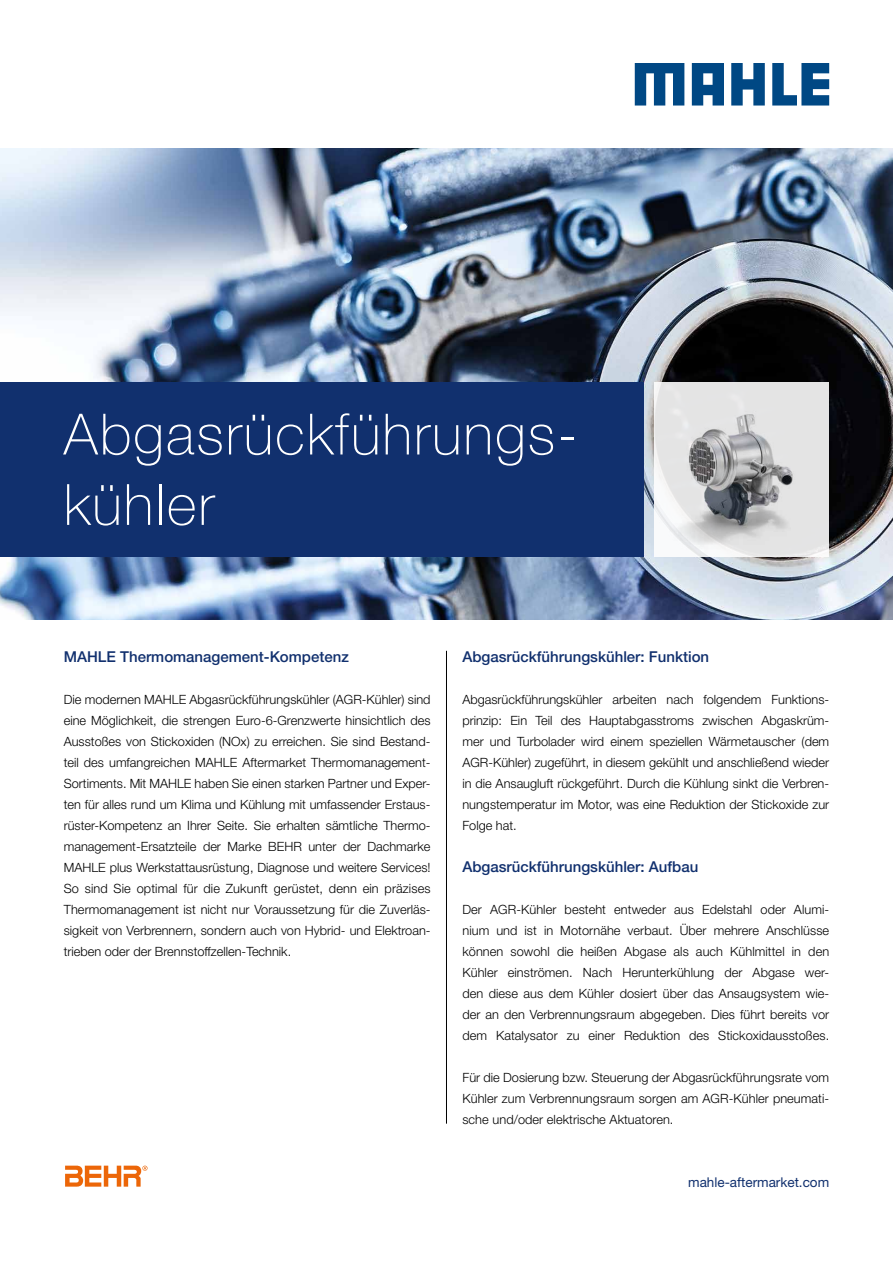
<style>
.page{position:relative;width:893px;height:1263px;background:#fff}
.page>*{position:absolute;margin:0;border:0;box-sizing:border-box;transform-origin:0 0}
.t1{font:100 57px/70.3px "Helvetica Neue LT Std";letter-spacing:.035em;color:#fff}
.t2{font:500 15px "Helvetica Neue LT Std";color:#11306e}
.t3{font:13.5px "Helvetica Neue LT Std";color:#11306e}
.t4{font:300 12.75px/21px "Helvetica Neue LT Std";color:#000;text-align:justify}
</style>
<div class="page">
<svg style="left:635px;top:63px;width:49px;height:43px"></svg>
<svg style="left:731px;top:63px;width:34px;height:43px"></svg>
<svg style="left:772px;top:63px;width:57px;height:43px"></svg>
<svg style="left:692px;top:63px;width:32px;height:43px"></svg>
<hr style="left:446px;top:651px;width:1px;height:473px;background:#000">
<img style="left:0;top:149px;width:893px;height:471px">
<div style="left:0;top:382px;width:643px;height:175px;background:#11306e"></div>
<img style="left:654px;top:382px;width:175px;height:175px">
<svg style="left:65px;top:1165px;width:83px;height:22px"></svg>
<h1 class="t1" style="left:64px;top:399px;width:515px">Abgasrückführungs&shy;kühler</h1>
<p class="t2" style="left:64px;top:647px;width:287px">MAHLE Thermomanagement-Kompetenz</p>
<p class="t4" style="left:64px;top:688px;width:368px">Die modernen MAHLE Abgasrückführungskühler (AGR-Kühler) sind eine Möglichkeit, die strengen Euro-6-Grenzwerte hinsichtlich des Ausstoßes von Stickoxiden (NOx) zu erreichen. Sie sind Bestand&shy;teil des umfangreichen MAHLE Aftermarket Thermomanagement-Sortiments. Mit MAHLE haben Sie einen starken Partner und Exper&shy;ten für alles rund um Klima und Kühlung mit umfassender Erstaus&shy;rüster-Kompetenz an Ihrer Seite. Sie erhalten sämtliche Thermo&shy;management-Ersatzteile der Marke BEHR unter der Dachmarke MAHLE plus Werkstattausrüstung, Diagnose und weitere Services!<br>So sind Sie optimal für die Zukunft gerüstet, denn ein präzises Thermomanagement ist nicht nur Voraussetzung für die Zuverläs&shy;sigkeit von Verbrennern, sondern auch von Hybrid- und Elektroan&shy;trieben oder der Brennstoffzellen-Technik.</p>
<p class="t2" style="left:462px;top:647px;width:248px">Abgasrückführungskühler: Funktion</p>
<p class="t4" style="left:462px;top:688px;width:368px">Abgasrückführungskühler arbeiten nach folgendem Funktions&shy;prinzip: Ein Teil des Hauptabgasstroms zwischen Abgaskrüm&shy;mer und Turbolader wird einem speziellen Wärmetauscher (dem AGR-Kühler) zugeführt, in diesem gekühlt und anschließend wieder in die Ansaugluft rückgeführt. Durch die Kühlung sinkt die Verbren&shy;nungstemperatur im Motor, was eine Reduktion der Stickoxide zur Folge hat.</p>
<p class="t2" style="left:462px;top:857px;width:237px">Abgasrückführungskühler: Aufbau</p>
<p class="t4" style="left:462px;top:898px;width:368px">Der AGR-Kühler besteht entweder aus Edelstahl oder Alumi&shy;nium und ist in Motornähe verbaut. Über mehrere Anschlüsse können sowohl die heißen Abgase als auch Kühlmittel in den Kühler einströmen. Nach Herunterkühlung der Abgase wer&shy;den diese aus dem Kühler dosiert über das Ansaugsystem wie&shy;der an den Verbrennungsraum abgegeben. Dies führt bereits vor dem Katalysator zu einer Reduktion des Stickoxidausstoßes.</p>
<p class="t4" style="left:462px;top:1066px;width:368px">Für die Dosierung bzw. Steuerung der Abgasrückführungsrate vom Kühler zum Verbrennungsraum sorgen am AGR-Kühler pneumati&shy;sche und/oder elektrische Aktuatoren.</p>
<p class="t3" style="left:688px;top:1174px;width:143px">mahle-aftermarket.com</p>
</div>
